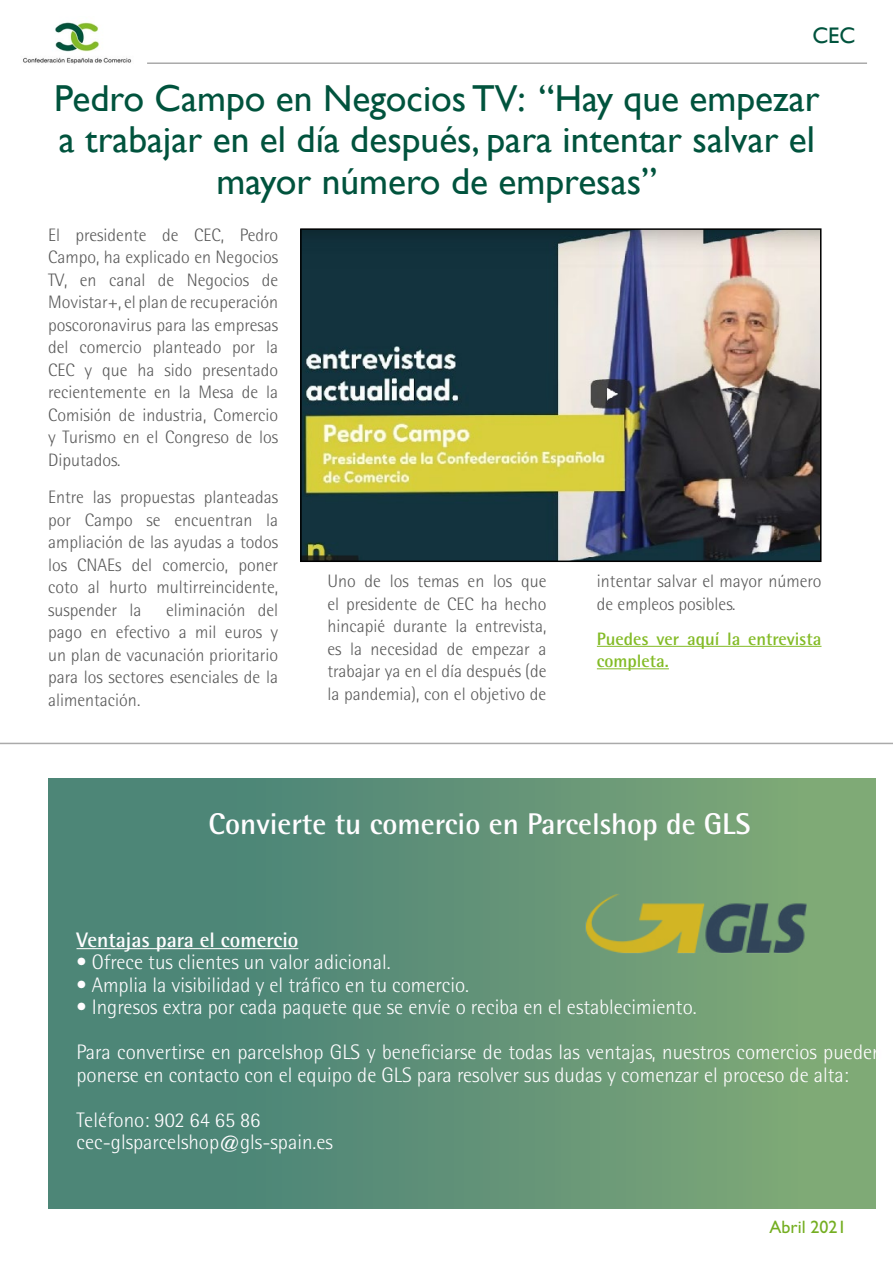
<style>
.page{position:relative;width:893px;height:1263px;background:#fff}
.page>*{position:absolute;margin:0;border:0;box-sizing:border-box;transform-origin:0 0}
.t1{font:37.5px/41.2px "Gill Sans";color:#00533d;text-align:center}
.t2{font:700 30px "Rotis Semi Sans Std";color:#fffdff}
.t3{font:22.5px "Gill Sans";color:#00533d}
.t4{font:300 21px/45px "Rotis Semi Sans Std";color:#fffdff}
.t5{font:700 21px "Rotis Semi Sans Std";color:#fffdff}
.t6{font:300 18px/22.5px "Rotis Semi Sans Std";color:#595959;text-align:justify}
.t7{font:700 18px/22.5px "Rotis Semi Sans Std";color:#83bb26}
.t8{font:18px "Gill Sans Std";color:#74ae21}
</style>
<div class="page">
<img style="left:303px;top:231px;width:515px;height:328px">
<div style="left:300px;top:228px;width:521px;height:334px;border:2px solid #000"></div>
<hr style="left:597px;top:646px;width:224px;height:1px;background:#83bb26">
<hr style="left:597px;top:668px;width:72px;height:1px;background:#83bb26">
<hr style="left:0;top:743px;width:893px;height:1px;background:#aaa">
<hr style="left:147px;top:62px;width:720px;height:2px;background:#aaa">
<img style="left:23px;top:22px;width:109px;height:42px">
<div style="left:48px;top:779px;width:827px;height:430px;background:linear-gradient(to right,#437e78,#81aa77)"></div>
<hr style="left:77px;top:948px;width:221px;height:1px;background:#fffdff">
<img style="left:583px;top:836px;width:230px;height:176px">
<p class="t3" style="left:812px;top:22px;width:45px">CEC</p>
<h1 class="t1" style="left:54px;top:77px;width:767px">Pedro Campo en Negocios TV: “Hay que empezar a trabajar en el día después, para intentar salvar el mayor número de empresas”</h1>
<p class="t6" style="left:48px;top:223px;width:232px">El presidente de CEC, Pedro Campo, ha explicado en Negocios TV, en canal de Negocios de Movistar+, el plan de recuperación poscoronavirus para las empresas del comercio planteado por la CEC y que ha sido presentado recientemente en la Mesa de la Comisión de industria, Comercio y Turismo en el Congreso de los Diputados.</p>
<p class="t6" style="left:48px;top:486px;width:232px">Entre las propuestas planteadas por Campo se encuentran la ampliación de las ayudas a todos los CNAEs del comercio, poner coto al hurto multirreincidente, suspender la</p>
<p class="t6" style="left:48px;top:598px;width:232px;text-indent:118px">eliminación del pago en efectivo a mil euros y un plan de vacunación prioritario para los sectores esenciales de la alimentación.</p>
<p class="t6" style="left:327px;top:570px;width:221px">Uno de los temas en los que el presidente de CEC ha hecho hincapié durante la entrevista, es la necesidad de empezar a trabajar ya en el día después (de la pandemia), con el objetivo de</p>
<p class="t6" style="left:597px;top:570px;width:226px">intentar salvar el mayor número de empleos posibles.</p>
<p class="t7" style="left:597px;top:627px;width:226px">Puedes ver aquí la entrevista completa.</p>
<h2 class="t2" style="left:209px;top:805px;width:544px">Convierte tu comercio en Parcelshop de GLS</h2>
<p class="t5" style="left:77px;top:926px;width:223px">Ventajas para el comercio</p>
<p class="t4" style="left:77px;top:939px;width:315px">• Ofrece tus clientes un valor adicional.</p>
<p class="t4" style="left:77px;top:962px;width:394px">• Amplia la visibilidad y el tráfico en tu comercio.</p>
<p class="t4" style="left:77px;top:984px;width:808px">• Ingresos extra por cada paquete que se envíe o reciba en el establecimiento.<br>Para convertirse en parcelshop GLS y beneficiarse de todas las ventajas, nuestros comercios pueden</p>
<p class="t4" style="left:77px;top:1052px;width:774px">ponerse en contacto con el equipo de GLS para resolver sus dudas y comenzar el proceso de alta:<br>Teléfono: 902 64 65 86</p>
<p class="t4" style="left:77px;top:1119px;width:258px">cec-glsparcelshop@gls-spain.es</p>
<p class="t8" style="left:770px;top:1217px;width:79px">Abril 2021</p>
</div>
